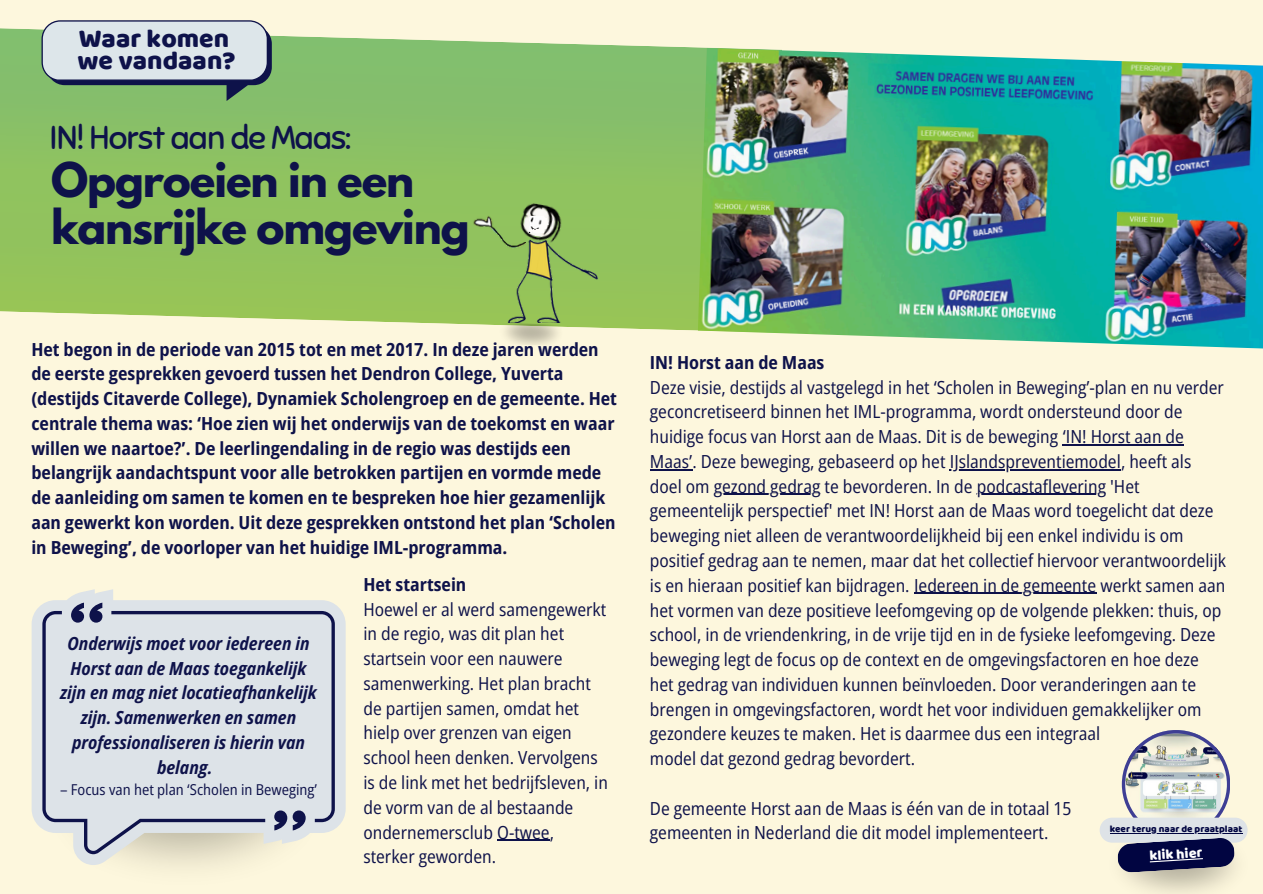
<style>
.page{position:relative;width:1263px;height:894px;background:#fff}
.page>*{position:absolute;margin:0;border:0;box-sizing:border-box;transform-origin:0 0}
.t1{font:700 42.45px/47px "League Spartan";letter-spacing:-.025em;color:#0e124a}
.t2{font:33px "Sniglet";letter-spacing:-.025em;color:#0e124a}
.t3{font:26.55px/21.9px "Baloo Bhaijaan";color:#0e124a}
.t4{font:semi-condensed 18px/24.8px "Open Sans";color:#0e124a}
.t5{font:700 semi-condensed 18px/24.8px "Open Sans";color:#0e124a}
.t6{font:italic 700 semi-condensed 18px/24.8px "Open Sans";color:#0e124a;text-align:center}
.t7{font:semi-condensed 15px "Open Sans";color:#0e124a}
.t8{font:14.4px "Baloo Bhaijaan";color:#fff}
.t9{font:9.9px "Baloo Bhaijaan";color:#010541}
.s1{font-weight:700}
</style>
<div class="page">
<div style="left:0;top:0;width:1263px;height:893px;background:#fdf7dd"></div>
<svg style="left:0;top:28px;width:710px;height:303px;background:#95c56b"></svg>
<img style="left:698px;top:48px;width:565px;height:300px">
<svg style="left:42px;top:20px;width:230px;height:81px;background:#b5c7bf"></svg>
<img style="left:456px;top:238px;width:147px;height:85px">
<img style="left:468px;top:211px;width:41px;height:45px">
<img style="left:509px;top:191px;width:75px;height:78px">
<img style="left:497px;top:322px;width:66px;height:23px">
<svg style="left:529px;top:215px;width:20px;height:18px"></svg>
<svg style="left:32px;top:589px;width:314px;height:275px;fill:#e2e3e6"></svg>
<svg style="left:71px;top:602px;width:31px;height:8px"></svg>
<svg style="left:274px;top:821px;width:13px;height:9px"></svg>
<svg style="left:293px;top:821px;width:13px;height:9px"></svg>
<svg style="left:265px;top:610px;width:70px;height:211px;background:#ccd2db"></svg>
<svg style="left:42px;top:610px;width:223px;height:244px;background:#d4d9de"></svg>
<hr style="left:497px;top:839px;width:53px;height:1px;background:#0e124a">
<hr style="left:1063px;top:444px;width:121px;height:1px;background:#0e124a">
<hr style="left:650px;top:469px;width:42px;height:1px;background:#0e124a">
<hr style="left:950px;top:469px;width:171px;height:1px;background:#0e124a">
<hr style="left:714px;top:493px;width:106px;height:1px;background:#0e124a">
<hr style="left:977px;top:493px;width:129px;height:1px;background:#0e124a">
<hr style="left:914px;top:592px;width:182px;height:1px;background:#0e124a">
<svg style="left:1100px;top:730px;width:148px;height:142px"></svg>
<h1 class="t3" style="left:78px;top:28px;width:160px">Waar komen we vandaan?</h1>
<p class="t2" style="left:50px;top:117px;width:303px">IN! Horst aan de Maas:</p>
<h3 class="t1" style="left:51px;top:161px;width:420px">Opgroeien in een kansrijke omgeving</h3>
<h2 class="t5" style="left:31px;top:336px;width:587px">Het begon in de periode van 2015 tot en met 2017. In deze jaren werden de eerste gesprekken gevoerd tussen het Dendron College, Yuverta (destijds Citaverde College), Dynamiek Scholengroep en de gemeente. Het centrale thema was: ‘Hoe zien wij het onderwijs van de toekomst en waar willen we naartoe?’. De leerlingendaling in de regio was destijds een belangrijk aandachtspunt voor alle betrokken partijen en vormde mede de aanleiding om samen te komen en te bespreken hoe hier gezamenlijk aan gewerkt kon worden. Uit deze gesprekken ontstond het plan ‘Scholen in Beweging’, de voorloper van het huidige IML-programma.</h2>
<p class="t6" style="left:60px;top:630px;width:258px">Onderwijs moet voor iedereen in<br>Horst aan de Maas toegankelijk zijn en mag niet locatieafhankelijk zijn. Samenwerken en samen professionaliseren is hierin van belang.</p>
<p class="t7" style="left:60px;top:778px;width:259px">– Focus van het plan ‘Scholen in Beweging’</p>
<p class="t5" style="left:363px;top:571px;width:104px">Het startsein</p>
<p class="t4" style="left:363px;top:596px;width:246px">Hoewel er al werd samengewerkt in de regio, was dit plan het startsein voor een nauwere samenwerking. Het plan bracht de partijen samen, omdat het hielp over grenzen van eigen school heen denken. Vervolgens is de link met het bedrijfsleven, in de vorm van de al bestaande ondernemersclub O-twee, sterker geworden.</p>
<p class="t4" style="left:650px;top:349px;width:576px"><span class="s1">IN! Horst aan de Maas<br></span>Deze visie, destijds al vastgelegd in het ‘Scholen in Beweging’-plan en nu verder geconcretiseerd binnen het IML-programma, wordt ondersteund door de huidige focus van Horst aan de Maas. Dit is de beweging ‘IN! Horst aan de Maas’. Deze beweging, gebaseerd op het IJslandspreventiemodel, heeft als</p>
<h4 class="t4" style="left:650px;top:473px;width:491px">doel om gezond gedrag te bevorderen. In de podcastaflevering 'Het</h4>
<h5 class="t4" style="left:650px;top:498px;width:578px">gemeentelijk perspectief' met IN! Horst aan de Maas word toegelicht dat deze beweging niet alleen de verantwoordelijkheid bij een enkel individu is om positief gedrag aan te nemen, maar dat het collectief hiervoor verantwoordelijk is en hieraan positief kan bijdragen. Iedereen in de gemeente werkt samen aan</h5>
<p class="t4" style="left:650px;top:597px;width:573px">het vormen van deze positieve leefomgeving op de volgende plekken: thuis, op school, in de vriendenkring, in de vrije tijd en in de fysieke leefomgeving. Deze beweging legt de focus op de context en de omgevingsfactoren en hoe deze het gedrag van individuen kunnen beïnvloeden. Door veranderingen aan te brengen in omgevingsfactoren, wordt het voor individuen gemakkelijker om gezondere keuzes te maken. Het is daarmee dus een integraal<br>model dat gezond gedrag bevordert.</p>
<p class="t4" style="left:650px;top:795px;width:423px">De gemeente Horst aan de Maas is één van de in totaal 15 gemeenten in Nederland die dit model implementeert.</p>
<p class="t9" style="left:1110px;top:821px;width:134px">keer terug naar de praatplaat</p>
<p class="t8" style="left:1149px;top:845px;width:55px;rotate:-4deg">klik hier</p>
</div>
